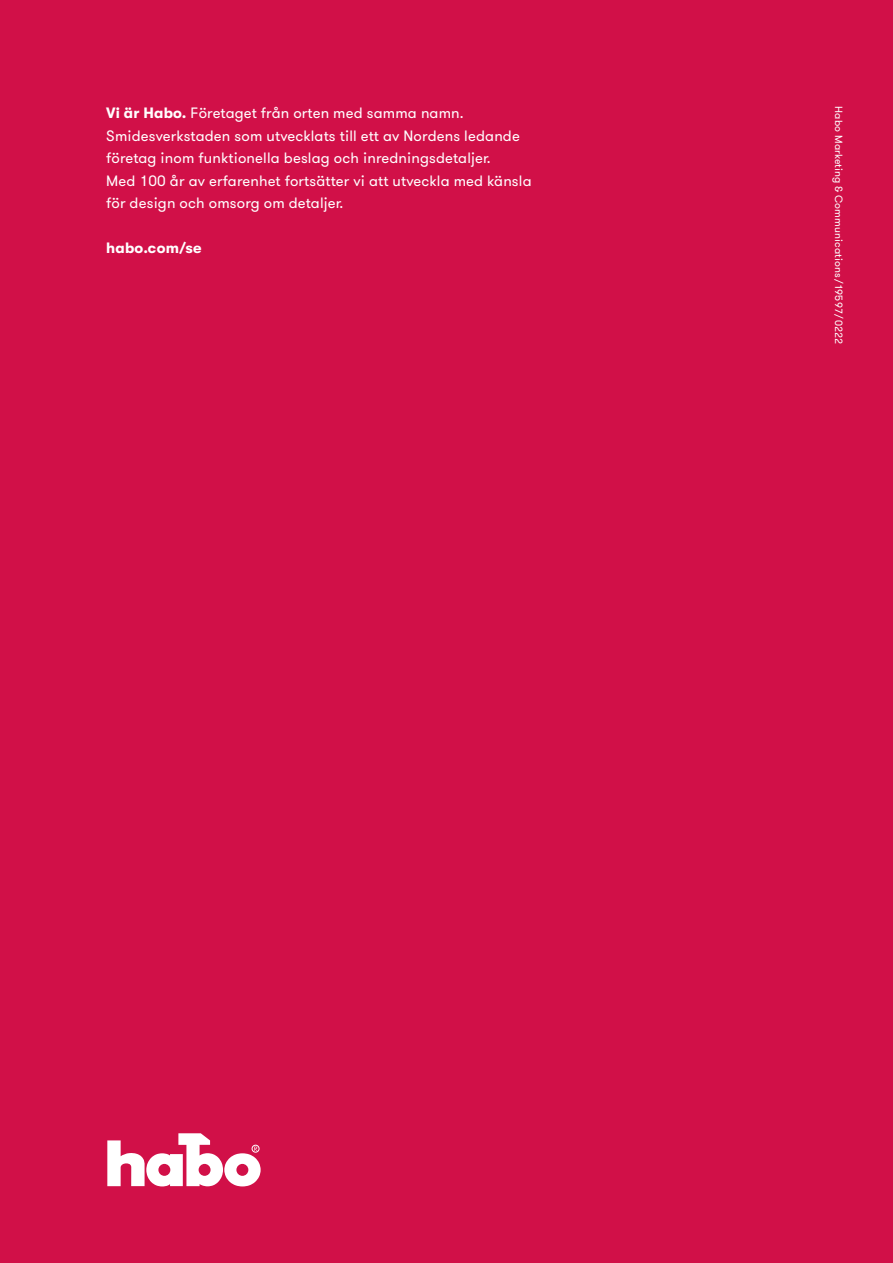
<style>
.page{position:relative;width:893px;height:1263px;background:#d11048}
.page>*{position:absolute;margin:0;border:0;box-sizing:border-box;transform-origin:0 0}
.t1{font:15px/22.5px "GT Walsheim";letter-spacing:.01em;color:#fff}
.t2{font:700 15px "GT Walsheim";letter-spacing:.01em;color:#fff}
.t3{font:10.5px "GT Walsheim";letter-spacing:.01em;color:#fff}
.s1{font-weight:700}
</style>
<div class="page">
<svg style="left:107px;top:1133px;width:154px;height:53px"></svg>
<p class="t1" style="left:106px;top:102px;width:427px"><span class="s1">Vi är Habo.</span> Företaget från orten med samma namn.<br>Smidesverkstaden som utvecklats till ett av Nordens ledande företag inom funktionella beslag och inredningsdetaljer.<br>Med 100 år av erfarenhet fortsätter vi att utveckla med känsla för design och omsorg om detaljer.</p>
<p class="t2" style="left:106px;top:240px;width:97px">habo.com/se</p>
<p class="t3" style="left:845px;top:106px;width:239px;rotate:90deg">Habo Marketing &amp; Communications /19597/0222</p>
</div>
